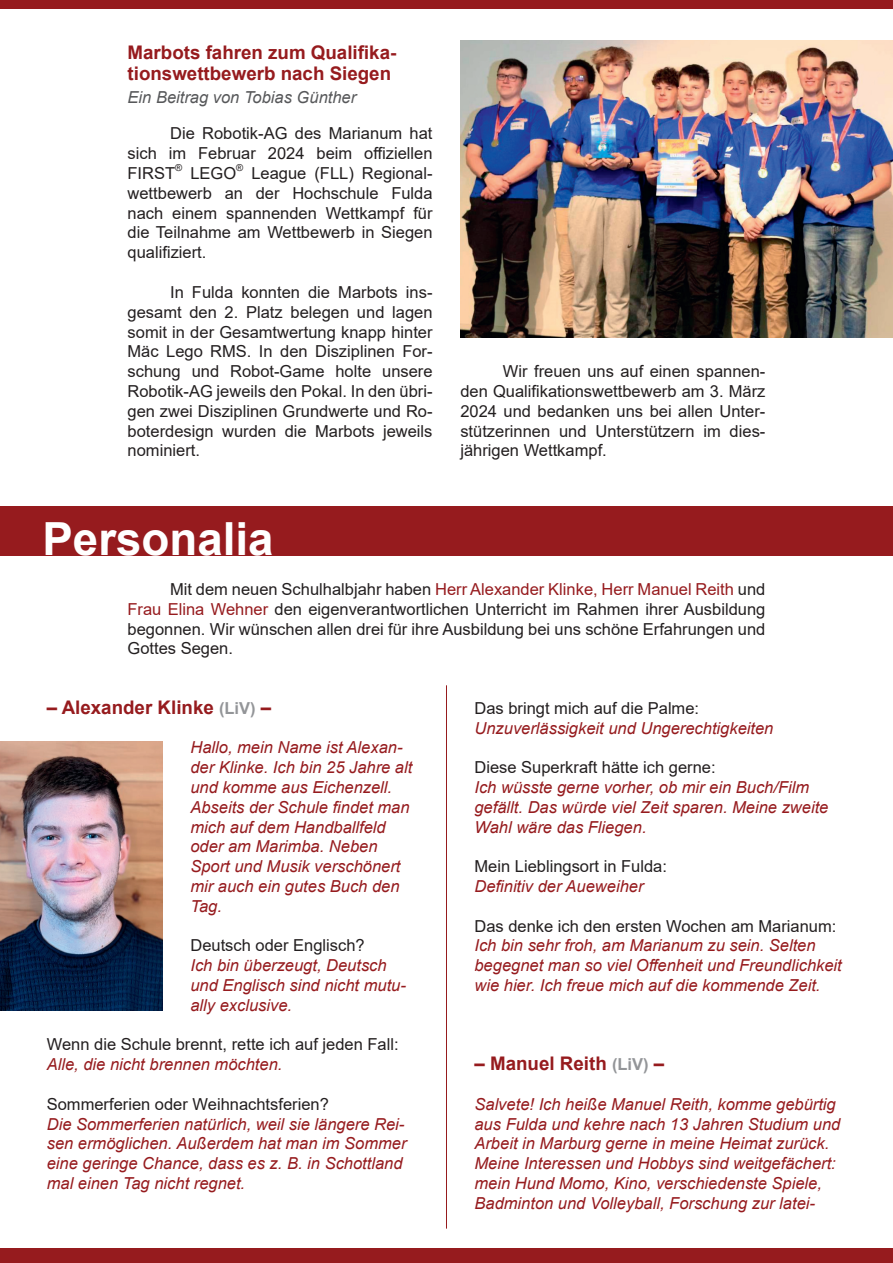
<style>
.page{position:relative;width:893px;height:1263px;background:#fff}
.page>*{position:absolute;margin:0;border:0;box-sizing:border-box;transform-origin:0 0}
.t1{font:700 45.75px "Arial";color:#fff}
.t2{font:700 18.75px/21.6px "Arial";color:#961b1e}
.t3{font:16.5px/19.8px "Arial";color:#231f20;text-align:justify}
.t4{font:italic 16.5px/19.8px "Arial";color:#961b1e}
.t5{font:italic 16.5px "Arial";color:#57585a}
.t6{font:9.6px "Arial";color:#231f20}
.s1{color:#961b1e}
.s2{font-size:16.5px;color:#939598}
</style>
<div class="page">
<div style="left:0;top:0;width:893px;height:8px;background:#961b1e"></div>
<img style="left:460px;top:41px;width:433px;height:296px">
<div style="left:0;top:506px;width:893px;height:49px;background:#961b1e"></div>
<div style="left:0;top:1248px;width:893px;height:15px;background:#961b1e"></div>
<hr style="left:446px;top:685px;width:1px;height:543px;background:#961b1e">
<img style="left:0;top:741px;width:163px;height:270px">
<p class="t2" style="left:128px;top:42px;width:269px">Marbots fahren zum Qualifika&shy;tionswettbewerb nach Siegen</p>
<p class="t5" style="left:128px;top:86px;width:230px">Ein Beitrag von Tobias Günther</p>
<p class="t3" style="left:128px;top:124px;width:306px;text-indent:43px">Die Robotik-AG des Marianum hat sich im Februar 2024 beim offiziellen FIRST</p>
<p class="t6" style="left:175px;top:161px;width:9px">®</p>
<p class="t3" style="left:190px;top:163px;width:47px">LEGO</p>
<p class="t6" style="left:236px;top:161px;width:9px">®</p>
<p class="t3" style="left:128px;top:163px;width:307px;text-indent:124px">League (FLL) Regional&shy;wettbewerb an der Hochschule Fulda nach einem spannenden Wettkampf für die Teilnahme am Wettbewerb in Siegen qualifiziert.</p>
<p class="t3" style="left:128px;top:282px;width:307px;text-indent:43px">In Fulda konnten die Marbots ins&shy;gesamt den 2. Platz belegen und lagen somit in der Gesamtwertung knapp hinter Mäc Lego RMS. In den Disziplinen For&shy;schung und Robot-Game holte unsere Robotik-AG jeweils den Pokal. In den übri&shy;gen zwei Disziplinen Grundwerte und Ro&shy;boterdesign wurden die Marbots jeweils nominiert.</p>
<h1 class="t1" style="left:43px;top:507px;width:233px">Personalia</h1>
<p class="t3" style="left:460px;top:361px;width:307px;text-indent:43px">Wir freuen uns auf einen spannen&shy;den Qualifikationswettbewerb am 3. März 2024 und bedanken uns bei allen Unter&shy;stützerinnen und Unterstützern im dies&shy;jährigen Wettkampf.</p>
<p class="t3" style="left:128px;top:579px;width:639px;text-indent:43px">Mit dem neuen Schulhalbjahr haben <span class="s1">Herr Alexander Klinke, Herr Manuel Reith</span> und <span class="s1">Frau Elina Wehner</span> den eigenverantwortlichen Unterricht im Rahmen ihrer Ausbildung begonnen. Wir wünschen allen drei für ihre Ausbildung bei uns schöne Erfahrungen und Gottes Segen.</p>
<p class="t2" style="left:47px;top:696px;width:226px">– Alexander Klinke <span class="s2">(LiV)</span> –</p>
<p class="t4" style="left:190px;top:738px;width:223px">Hallo, mein Name ist Alexan&shy;der Klinke. Ich bin 25 Jahre alt und komme aus Eichenzell.<br>Abseits der Schule findet man mich auf dem Handballfeld oder am Marimba. Neben<br>Sport und Musik verschönert mir auch ein gutes Buch den<br>Tag.</p>
<p class="t3" style="left:190px;top:935px;width:176px">Deutsch oder Englisch?</p>
<p class="t4" style="left:190px;top:956px;width:217px">Ich bin überzeugt, Deutsch und Englisch sind nicht mutu&shy;ally exclusive.</p>
<p class="t3" style="left:47px;top:1034px;width:353px">Wenn die Schule brennt, rette ich auf jeden Fall:</p>
<p class="t4" style="left:47px;top:1055px;width:237px">Alle, die nicht brennen möchten.</p>
<p class="t3" style="left:47px;top:1094px;width:284px">Sommerferien oder Weihnachtsferien?</p>
<p class="t4" style="left:47px;top:1114px;width:361px">Die Sommerferien natürlich, weil sie längere Rei&shy;sen ermöglichen. Außerdem hat man im Sommer eine geringe Chance, dass es z. B. in Schottland mal einen Tag nicht regnet.</p>
<p class="t3" style="left:474px;top:698px;width:226px">Das bringt mich auf die Palme:</p>
<p class="t4" style="left:474px;top:718px;width:300px">Unzuverlässigkeit und Ungerechtigkeiten</p>
<p class="t3" style="left:474px;top:757px;width:243px">Diese Superkraft hätte ich gerne:</p>
<p class="t4" style="left:474px;top:777px;width:355px">Ich wüsste gerne vorher, ob mir ein Buch/Film gefällt. Das würde viel Zeit sparen. Meine zweite<br>Wahl wäre das Fliegen.</p>
<p class="t3" style="left:474px;top:856px;width:194px">Mein Lieblingsort in Fulda:</p>
<p class="t4" style="left:474px;top:876px;width:171px">Definitiv der Aueweiher</p>
<p class="t3" style="left:474px;top:916px;width:363px">Das denke ich den ersten Wochen am Marianum:</p>
<p class="t4" style="left:474px;top:936px;width:369px">Ich bin sehr froh, am Marianum zu sein. Selten begegnet man so viel Offenheit und Freundlichkeit wie hier. Ich freue mich auf die kommende Zeit.</p>
<p class="t2" style="left:474px;top:1053px;width:191px">– Manuel Reith <span class="s2">(LiV)</span> –</p>
<p class="t4" style="left:474px;top:1094px;width:367px">Salvete! Ich heiße Manuel Reith, komme gebürtig aus Fulda und kehre nach 13 Jahren Studium und Arbeit in Marburg gerne in meine Heimat zurück.<br>Meine Interessen und Hobbys sind weitgefächert: mein Hund Momo, Kino, verschiedenste Spiele, Badminton und Volleyball, Forschung zur latei-</p>
</div>
